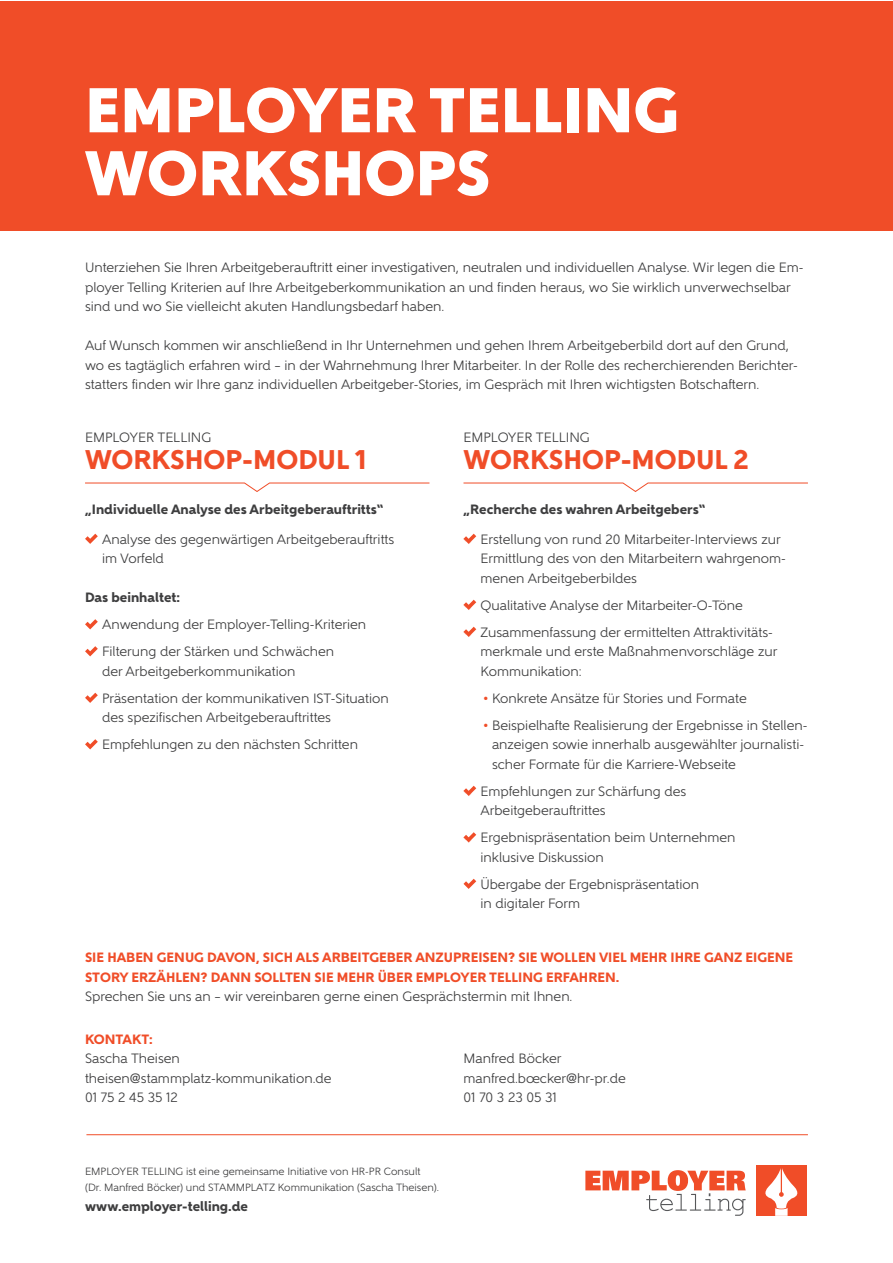
<style>
.page{position:relative;width:893px;height:1263px;background:#fff}
.page>*{position:absolute;margin:0;border:0;box-sizing:border-box;transform-origin:0 0}
.t1{font:900 63px/63px "Gentleman 1000";color:#fff}
.t2{font:800 27px "Gentleman 900";color:#f04d28}
.t3{font:13.5px/19.5px "Gentleman 500";color:#3e3e3f}
.t4{font:800 13.5px/19.5px "Gentleman 900";color:#f04d28}
.t5{font:800 13.5px "Gentleman 900";color:#3e3e3f}
.t6{font:10.5px/16.5px "Gentleman 500";color:#3e3e3f}
.s1{font-family:"Calisto";color:#f04d28}
</style>
<div class="page">
<div style="left:0;top:1px;width:892px;height:229px;background:#f04d28"></div>
<svg style="left:585px;top:1170px;width:161px;height:46px"></svg>
<div style="left:756px;top:1165px;width:50px;height:51px;background:#f04d28"></div>
<svg style="left:765px;top:1168px;width:33px;height:48px"></svg>
<hr style="left:86px;top:1134px;width:722px;height:1px;background:#f04d28">
<svg style="left:85px;top:534px;width:13px;height:10px"></svg>
<svg style="left:85px;top:619px;width:13px;height:10px"></svg>
<svg style="left:85px;top:646px;width:13px;height:10px"></svg>
<svg style="left:85px;top:693px;width:13px;height:10px"></svg>
<svg style="left:85px;top:739px;width:13px;height:10px"></svg>
<svg style="left:463px;top:534px;width:13px;height:10px"></svg>
<svg style="left:463px;top:600px;width:13px;height:10px"></svg>
<svg style="left:463px;top:627px;width:13px;height:10px"></svg>
<svg style="left:463px;top:786px;width:13px;height:10px"></svg>
<svg style="left:463px;top:832px;width:13px;height:10px"></svg>
<svg style="left:463px;top:879px;width:13px;height:10px"></svg>
<svg style="left:85px;top:482px;width:345px;height:10px"></svg>
<svg style="left:463px;top:482px;width:345px;height:10px"></svg>
<h1 class="t1" style="left:85px;top:78px;width:595px">EMPLOYER TELLING<br>WORKSHOPS</h1>
<p class="t3" style="left:85px;top:258px;width:720px">Unterziehen Sie Ihren Arbeitgeberauftritt einer investigativen, neutralen und individuellen Analyse. Wir legen die Em&shy;ployer Telling Kriterien auf Ihre Arbeitgeberkommunikation an und finden heraus, wo Sie wirklich unverwechselbar sind und wo Sie vielleicht akuten Handlungsbedarf haben.</p>
<p class="t3" style="left:85px;top:336px;width:714px">Auf Wunsch kommen wir anschließend in Ihr Unternehmen und gehen Ihrem Arbeitgeberbild dort auf den Grund, wo es tagtäglich erfahren wird – in der Wahrnehmung Ihrer Mitarbeiter. In der Rolle des recherchierenden Berichter&shy;statters finden wir Ihre ganz individuellen Arbeitgeber-Stories, im Gespräch mit Ihren wichtigsten Botschaftern.</p>
<p class="t3" style="left:85px;top:427px;width:128px">EMPLOYER TELLING</p>
<h2 class="t2" style="left:85px;top:443px;width:283px">WORKSHOP-MODUL 1</h2>
<p class="t3" style="left:463px;top:427px;width:128px">EMPLOYER TELLING</p>
<h2 class="t2" style="left:463px;top:443px;width:287px">WORKSHOP-MODUL 2</h2>
<p class="t5" style="left:85px;top:501px;width:300px">„Individuelle Analyse des Arbeitgeberauftritts“</p>
<p class="t5" style="left:463px;top:501px;width:244px">„Recherche des wahren Arbeitgebers“</p>
<p class="t3" style="left:102px;top:529px;width:294px">Analyse des gegenwärtigen Arbeitgeberauftritts im Vorfeld</p>
<p class="t5" style="left:85px;top:589px;width:97px">Das beinhaltet:</p>
<p class="t3" style="left:102px;top:611px;width:266px;line-height:27px">Anwendung der Employer-Telling-Kriterien<br>Filterung der Stärken und Schwächen</p>
<p class="t3" style="left:102px;top:658px;width:288px;line-height:27px">der Arbeitgeberkommunikation<br>Präsentation der kommunikativen IST-Situation</p>
<p class="t3" style="left:102px;top:704px;width:257px;line-height:27px">des spezifischen Arbeitgeberauftrittes<br>Empfehlungen zu den nächsten Schritten</p>
<p class="t3" style="left:480px;top:529px;width:307px">Erstellung von rund 20 Mitarbeiter-Interviews zur<br>Ermittlung des von den Mitarbeitern wahrgenom&shy;menen Arbeitgeberbildes</p>
<p class="t3" style="left:480px;top:592px;width:294px;line-height:27px">Qualitative Analyse der Mitarbeiter-O-Töne<br>Zusammenfassung der ermittelten Attraktivitäts-</p>
<p class="t3" style="left:480px;top:642px;width:298px">merkmale und erste Maßnahmenvorschläge zur<br>Kommunikation:</p>
<p class="t3" style="left:483px;top:688px;width:265px"><span class="s1">•</span> Konkrete Ansätze für Stories und Formate</p>
<p class="t3" style="left:492px;top:715px;width:317px;text-indent:-9px"><span class="s1">•</span> Beispielhafte Realisierung der Ergebnisse in Stellen&shy;anzeigen sowie innerhalb ausgewählter journalisti&shy;scher Formate für die Karriere-Webseite</p>
<p class="t3" style="left:480px;top:781px;width:207px">Empfehlungen zur Schärfung des<br>Arbeitgeberauftrittes</p>
<p class="t3" style="left:480px;top:828px;width:256px">Ergebnispräsentation beim Unternehmen inklusive Diskussion</p>
<p class="t3" style="left:480px;top:874px;width:220px">Übergabe der Ergebnispräsentation in digitaler Form</p>
<p class="t4" style="left:85px;top:948px;width:710px">SIE HABEN GENUG DAVON, SICH ALS ARBEITGEBER ANZUPREISEN? SIE WOLLEN VIEL MEHR IHRE GANZ EIGENE<br>STORY ERZÄHLEN? DANN SOLLTEN SIE MEHR ÜBER EMPLOYER TELLING ERFAHREN.</p>
<p class="t3" style="left:85px;top:987px;width:489px">Sprechen Sie uns an – wir vereinbaren gerne einen Gesprächstermin mit Ihnen.</p>
<p class="t4" style="left:85px;top:1029px;width:69px">KONTAKT:</p>
<p class="t3" style="left:85px;top:1049px;width:248px">Sascha Theisen theisen@stammplatz-kommunikation.de<br>01 75 2 45 35 12</p>
<p class="t3" style="left:463px;top:1049px;width:164px">Manfred Böcker manfred.bœcker@hr-pr.de<br>01 70 3 23 05 31</p>
<p class="t6" style="left:85px;top:1163px;width:355px">EMPLOYER TELLING ist eine gemeinsame Initiative von HR-PR Consult (Dr. Manfred Böcker) und STAMMPLATZ Kommunikation (Sascha Theisen).</p>
<p class="t5" style="left:85px;top:1198px;width:164px">www.employer-telling.de</p>
</div>
